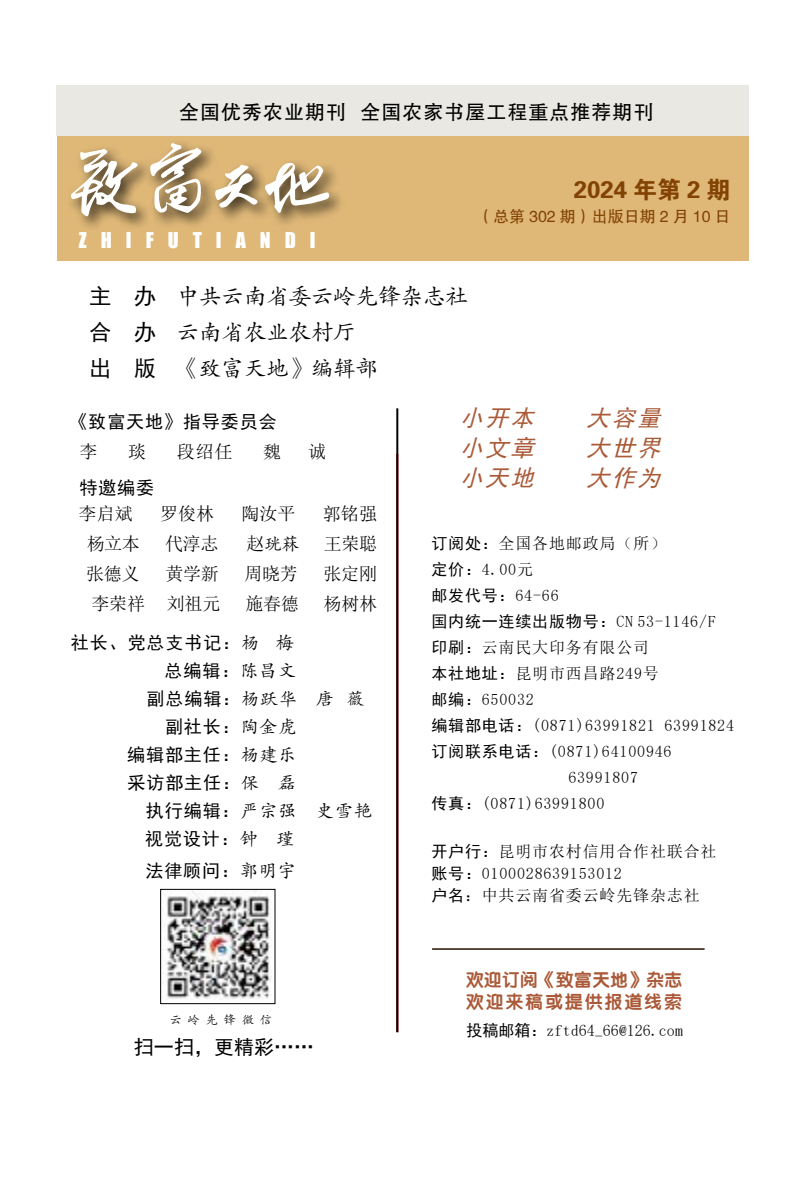
<style>
.page{position:relative;width:806px;height:1191px;background:#fff}
.page>*{position:absolute;margin:0;border:0;box-sizing:border-box;transform-origin:0 0}
.t1{font:24px "FZDHTK GBK1 0";color:#814203}
.t2{font:italic 23px "Sim Hei";color:#aa5a38}
.t3{font:22.4px/36.4px "FZKTK GBK1 0";color:#000}
.t4{font:22.4px/36.4px "Sim Hei";color:#000;text-align:justify}
.t5{font:20px "FZHTJW GB1 0";letter-spacing:.05em;color:#000}
.t6{font:20px "Impact";letter-spacing:.7em;color:#fff}
.t7{font:20px "Sim Hei";color:#000}
.t8{font:18px/32px "Sim Hei";letter-spacing:.05em;color:#000}
.t9{font:18px "Sim Sun";letter-spacing:-.015em;color:#000}
.t10{font:18px/22px "FZY4 JW GB1 0";letter-spacing:.1em;color:#aa5a38}
.t11{font:18px "FZKTK GBK1 0";letter-spacing:.05em;color:#000}
.t12{font:16px/22px "Sim Sun";letter-spacing:.05em;color:#000}
.t13{font:16px/26px "Sim Hei";letter-spacing:.05em;color:#000}
.t14{font:16px "Sim Sun";color:#000}
.t15{font:16px "FZHTJW GB1 0";color:#814203}
.t16{font:12px "FZKTK GBK1 0";letter-spacing:.49em;color:#000}
.s1{font-family:"Sim Sun"}
.s2{font-family:"FZKTK GBK1 0"}
.s3{font-family:"Sim Hei"}
</style>
<div class="page">
<div style="left:57px;top:85px;width:691px;height:51px;background:#e9e8e2"></div>
<div style="left:57px;top:136px;width:691px;height:125px;background:#dfb878"></div>
<div style="left:66px;top:139px;width:280px;height:94px;background:#000;opacity:.75"></div>
<svg style="left:71px;top:148px;width:68px;height:68px"></svg>
<svg style="left:265px;top:162px;width:64px;height:51px"></svg>
<svg style="left:214px;top:165px;width:44px;height:45px"></svg>
<svg style="left:149px;top:143px;width:53px;height:70px"></svg>
<img style="left:163px;top:891px;width:109px;height:109px">
<div style="left:160px;top:889px;width:115px;height:115px;border:1px solid #000"></div>
<hr style="left:432px;top:948px;width:272px;height:1px;background:#000">
<hr style="left:396px;top:408px;width:2px;height:624px;background:#000">
<p class="t5" style="left:179px;top:101px;width:476px">全国优秀农业期刊 全国农家书屋工程重点推荐期刊</p>
<p class="t6" style="left:79px;top:224px;width:238px">ZHIFUTIANDI</p>
<h3 class="t4" style="left:89px;top:277px;width:69px">主 办合 办出 版</h3>
<h3 class="t3" style="left:177px;top:278px;width:292px">中共云南省委云岭先锋杂志社云南省农业农村厅<br>《致富天地》编辑部</h3>
<h1 class="t1" style="left:573px;top:176px;width:158px">2024 年第 2 期</h1>
<p class="t15" style="left:477px;top:207px;width:255px">（总第 302 期）出版日期 2 月 10 日</p>
<p class="t8" style="left:69px;top:406px;width:209px">《致富天地》指导委员会</p>
<p class="t9" style="left:79px;top:443px;width:19px">李</p>
<p class="t9" style="left:128px;top:443px;width:20px">琰</p>
<p class="t9" style="left:177px;top:443px;width:57px">段绍任</p>
<p class="t9" style="left:263px;top:443px;width:19px">魏</p>
<p class="t9" style="left:308px;top:443px;width:19px">诚</p>
<p class="t8" style="left:79px;top:472px;width:76px">特邀编委</p>
<p class="t9" style="left:78px;top:505px;width:56px">李启斌</p>
<p class="t9" style="left:160px;top:505px;width:56px">罗俊林</p>
<p class="t9" style="left:241px;top:505px;width:56px">陶汝平</p>
<p class="t9" style="left:322px;top:505px;width:56px">郭铭强</p>
<p class="t9" style="left:87px;top:535px;width:55px">杨立本</p>
<p class="t9" style="left:165px;top:535px;width:55px">代淳志</p>
<p class="t11" style="left:246px;top:534px;width:55px"><span class="s1">赵</span>珖菻</p>
<p class="t9" style="left:324px;top:535px;width:55px">王荣聪</p>
<p class="t9" style="left:86px;top:565px;width:55px">张德义</p>
<p class="t9" style="left:165px;top:565px;width:55px">黄学新</p>
<p class="t9" style="left:244px;top:565px;width:55px">周晓芳</p>
<p class="t9" style="left:323px;top:565px;width:55px">张定刚</p>
<p class="t9" style="left:91px;top:595px;width:130px">李荣祥 刘祖元</p>
<p class="t9" style="left:245px;top:595px;width:55px">施春德</p>
<p class="t9" style="left:323px;top:595px;width:55px">杨树林</p>
<p class="t8" style="left:71px;top:627px;width:224px">社长、党总支书记：<span class="s2">杨 梅</span></p>
<p class="t8" style="left:164px;top:655px;width:133px">总编辑：<span class="s2">陈昌文</span></p>
<p class="t8" style="left:146px;top:683px;width:219px">副总编辑：<span class="s2">杨跃华 唐 薇</span></p>
<p class="t8" style="left:165px;top:711px;width:133px">副社长：<span class="s2">陶金虎</span></p>
<p class="t8" style="left:127px;top:739px;width:171px">编辑部主任：<span class="s2">杨建乐</span></p>
<p class="t8" style="left:127px;top:767px;width:169px">采访部主任：<span class="s2">保 磊</span></p>
<p class="t11" style="left:146px;top:802px;width:227px"><span class="s3">执行编辑：</span>严宗强 史雪艳</p>
<p class="t8" style="left:145px;top:823px;width:152px">视觉设计：<span class="s2">钟 瑾</span>法律顾问：<span class="s2">郭明宇</span></p>
<p class="t16" style="left:170px;top:1013px;width:103px">云岭先锋微信</p>
<p class="t7" style="left:134px;top:1036px;width:181px">扫一扫，更精彩……</p>
<h2 class="t2" style="left:459px;top:406px;width:81px">小开本</h2>
<h2 class="t2" style="left:586px;top:406px;width:81px">大容量</h2>
<h2 class="t2" style="left:459px;top:436px;width:81px">小文章</h2>
<h2 class="t2" style="left:586px;top:436px;width:81px">大世界</h2>
<h2 class="t2" style="left:459px;top:466px;width:81px">小天地</h2>
<h2 class="t2" style="left:586px;top:466px;width:81px">大作为</h2>
<p class="t12" style="left:431px;top:530px;width:236px;line-height:26px"><span class="s3">订阅处：</span>全国各地邮政局（所）<span class="s3">定价：</span>4.00元</p>
<p class="t13" style="left:431px;top:582px;width:286px">邮发代号：<span class="s1">64-66<br></span>国内统一连续出版物号：<span class="s1">CN 53-1146/F</span></p>
<p class="t12" style="left:431px;top:636px;width:219px"><span class="s3">印刷：</span>云南民大印务有限公司</p>
<p class="t12" style="left:431px;top:662px;width:229px"><span class="s3">本社地址：</span>昆明市西昌路249号</p>
<p class="t12" style="left:431px;top:688px;width:104px"><span class="s3">邮编：</span>650032</p>
<p class="t12" style="left:431px;top:714px;width:304px"><span class="s3">编辑部电话：</span>(0871)63991821 63991824</p>
<p class="t12" style="left:431px;top:740px;width:241px"><span class="s3">订阅联系电话：</span>(0871)64100946</p>
<p class="t12" style="left:568px;top:766px;width:71px">63991807</p>
<p class="t12" style="left:431px;top:792px;width:174px"><span class="s3">传真：</span>(0871)63991800</p>
<p class="t12" style="left:431px;top:840px;width:286px"><span class="s3">开户行：</span>昆明市农村信用合作社联合社<span class="s3">账号：</span>0100028639153012<br><span class="s3">户名</span>：中共云南省委云岭先锋杂志社</p>
<p class="t10" style="left:465px;top:969px;width:218px">欢迎订阅《致富天地》杂志欢迎来稿或提供报道线索</p>
<p class="t14" style="left:466px;top:1022px;width:217px"><span class="s3">投稿邮箱：</span>zftd64-66@126.com</p>
</div>
